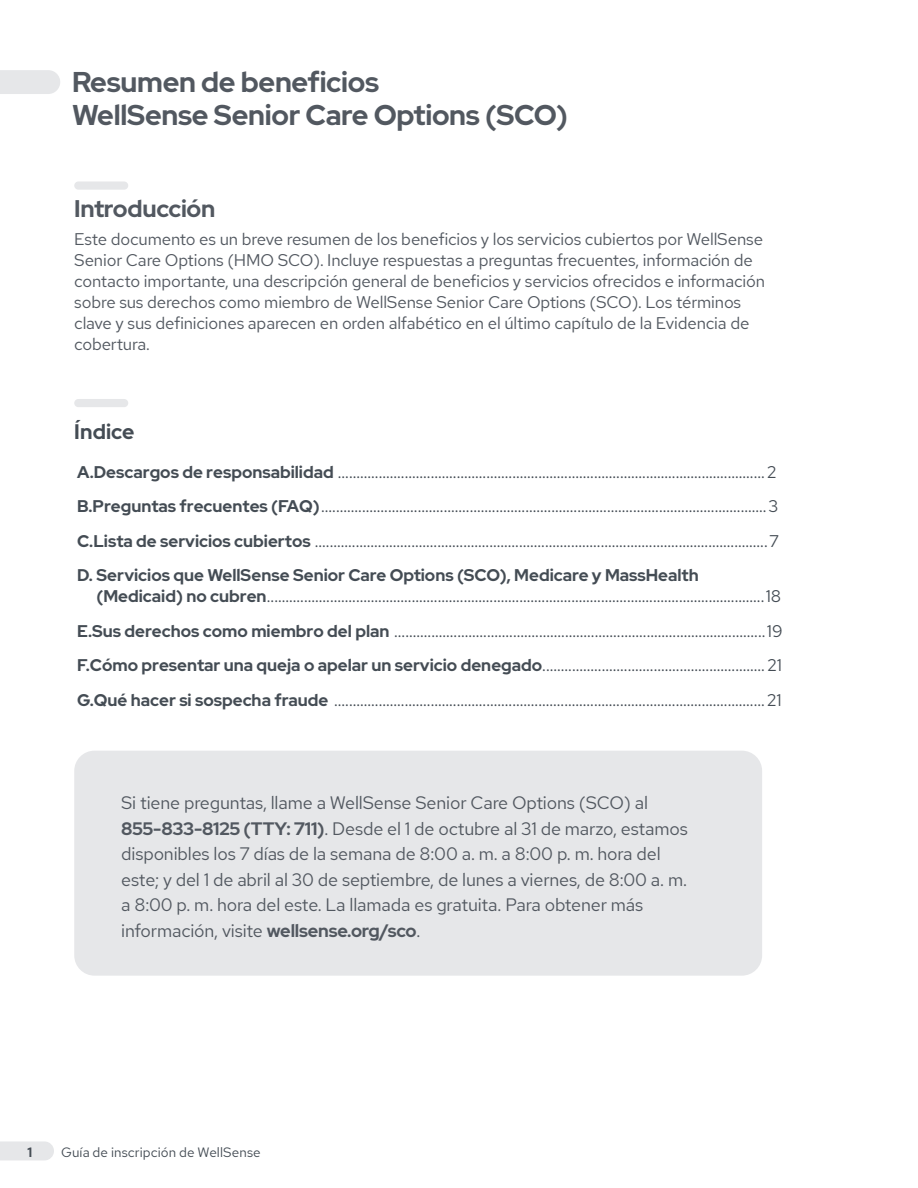
<style>
.page{position:relative;width:918px;height:1188px;background:#fff}
.page>*{position:absolute;margin:0;border:0;box-sizing:border-box;transform-origin:0 0}
.t1{font:700 28.5px/33px "Red Hat Display";letter-spacing:-.01em;color:#525860}
.Green_Bullet_Points{font:700 24px "Red Hat Display";letter-spacing:-.01em;color:#525860}
.t2{font:700 21px "Red Hat Display";color:#444c54}
.Green_Bullet_Points-2{font:18px/25.5px "Red Hat Text";letter-spacing:-.01em;color:#525860}
.t3{font:16.8px/21px "Red Hat Text";color:#444c54}
.Green_Bullet_Points-3{font:16.8px/21px "Red Hat Text";letter-spacing:-.01em;color:#525860}
.t4{font:13.5px "Red Hat Text";letter-spacing:.01em;color:#444c54}
.t5{font:700 13.5px "Red Hat Display";color:#444c54}
.s1{font-family:"Red Hat Display";font-weight:700}
</style>
<div class="page">
<svg style="left:0;top:70px;width:60px;height:24px"></svg>
<svg style="left:0;top:1141px;width:54px;height:19px"></svg>
<div style="left:74px;top:751px;width:688px;height:225px;background:#e6e7e9;border-radius:20px"></div>
<div style="left:74px;top:399px;width:54px;height:8px;background:#e6e7e9;border-radius:4px"></div>
<div style="left:74px;top:181px;width:54px;height:9px;background:#e6e7e9;border-radius:4px"></div>
<h1 class="t1" style="left:72px;top:65px;width:498px">Resumen de beneficios<br>WellSense Senior Care Options (SCO)</h1>
<p class="Green_Bullet_Points" style="left:74px;top:193px;width:143px">Introducción</p>
<p class="Green_Bullet_Points-3" style="left:74px;top:228px;width:692px">Este documento es un breve resumen de los beneficios y los servicios cubiertos por WellSense Senior Care Options (HMO SCO). Incluye respuestas a preguntas frecuentes, información de contacto importante, una descripción general de beneficios y servicios ofrecidos e información sobre sus derechos como miembro de WellSense Senior Care Options (SCO). Los términos clave y sus definiciones aparecen en orden alfabético en el último capítulo de la Evidencia de cobertura.</p>
<p class="t2" style="left:74px;top:418px;width:62px">Índice</p>
<p class="t3" style="left:77px;top:461px;width:701px"><span class="s1">A.Descargos de responsabilidad</span> ................................................................................................................... 2</p>
<p class="t3" style="left:77px;top:496px;width:703px"><span class="s1">B.Preguntas frecuentes (FAQ)</span>........................................................................................................................3</p>
<p class="t3" style="left:77px;top:530px;width:703px"><span class="s1">C.Lista de servicios cubiertos</span> ..........................................................................................................................7</p>
<p class="t3" style="left:96px;top:565px;width:686px;text-indent:-19px"><span class="s1">D. Servicios que WellSense Senior Care Options (SCO), Medicare y MassHealth (Medicaid) no cubren</span>......................................................................................................................................18</p>
<p class="t3" style="left:77px;top:620px;width:707px"><span class="s1">E.Sus derechos como miembro del plan</span> ....................................................................................................19</p>
<p class="t3" style="left:77px;top:655px;width:706px"><span class="s1">F.Cómo presentar una queja o apelar un servicio denegado</span>............................................................ 21</p>
<p class="t3" style="left:77px;top:689px;width:706px"><span class="s1">G.Qué hacer si sospecha fraude</span> .................................................................................................................... 21</p>
<p class="Green_Bullet_Points-2" style="left:121px;top:790px;width:568px">Si tiene preguntas, llame a WellSense Senior Care Options (SCO) al <span class="s1">855-833-8125 (TTY: 711)</span>. Desde el 1 de octubre al 31 de marzo, estamos disponibles los 7 días de la semana de 8:00 a. m. a 8:00 p. m. hora del este; y del 1 de abril al 30 de septiembre, de lunes a viernes, de 8:00 a. m. a 8:00 p. m. hora del este. La llamada es gratuita. Para obtener más información, visite <span class="s1">wellsense.org/sco</span>.</p>
<p class="t5" style="left:27px;top:1143px;width:6px">1</p>
<p class="t4" style="left:61px;top:1143px;width:201px">Guía de inscripción de WellSense</p>
</div>
